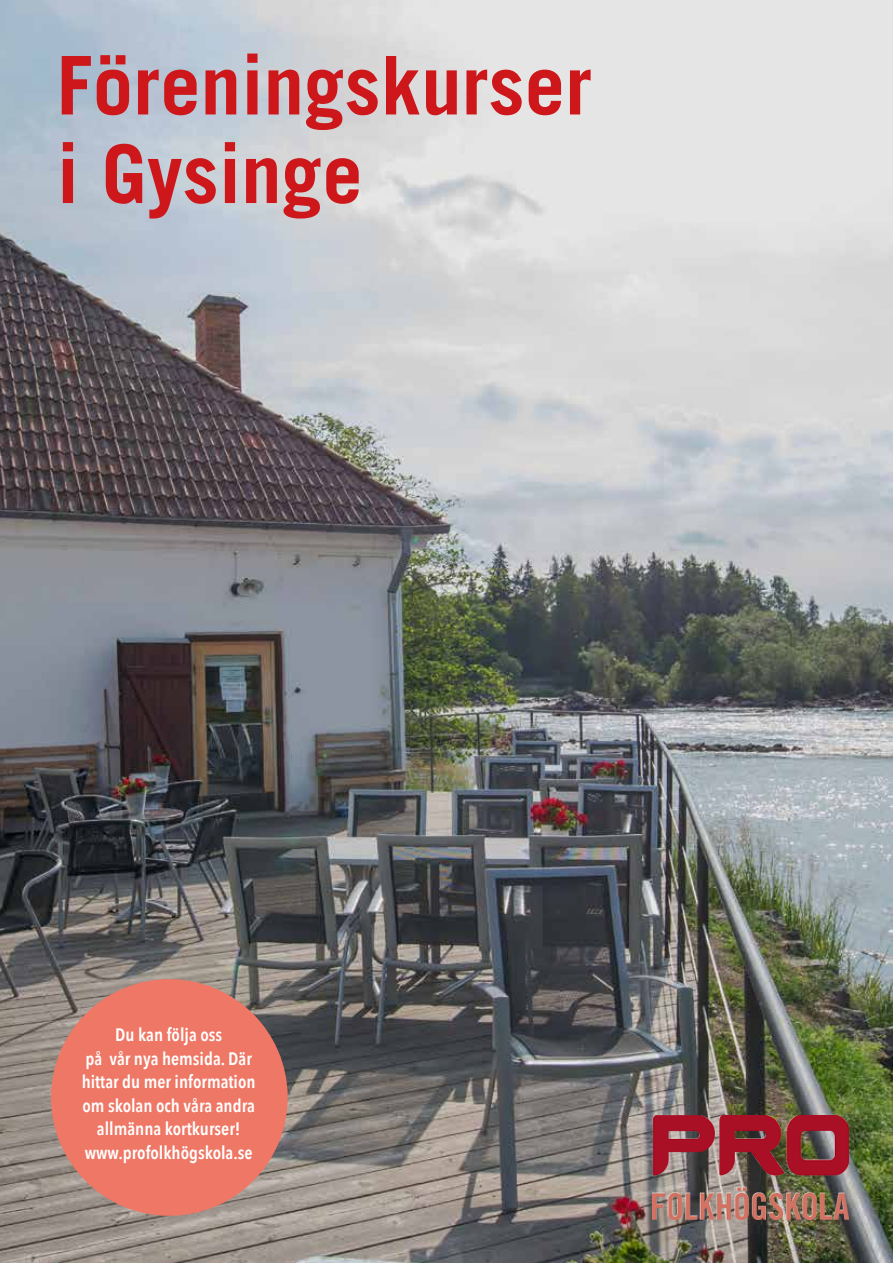
<style>
.page{position:relative;width:893px;height:1263px;background:#fff}
.page>*{position:absolute;margin:0;border:0;box-sizing:border-box;transform-origin:0 0}
.t1{font:700 81px/88.5px "Trade Gothic LT Std";color:#cd171a}
.t2{font:81px "Trade Gothic LT Std Bd Cn 20";color:#cd171a}
.t3{font:600 18px/23.5px "Avenir Next Condensed";color:#fff;text-align:center}
</style>
<div class="page">
<img style="left:0;top:0;width:893px;height:1263px">
<img style="left:653px;top:1115px;width:196px;height:104px">
<div style="left:51px;top:979px;width:237px;height:237px;background:#ee7765;border-radius:50%"></div>
<h1 class="t1" style="left:57px;top:40px;width:537px">Föreningskurser i Gysinge</h1>
<h1 class="t2" style="left:57px;top:129px;width:380px">Kurspro ram</h1>
<p class="t3" style="left:82px;top:1022px;width:175px">Du kan följa oss<br>på vår nya hemsida. Där hittar du mer information om skolan och våra andra allmänna kortkurser! www.profolkhögskola.se</p>
</div>
